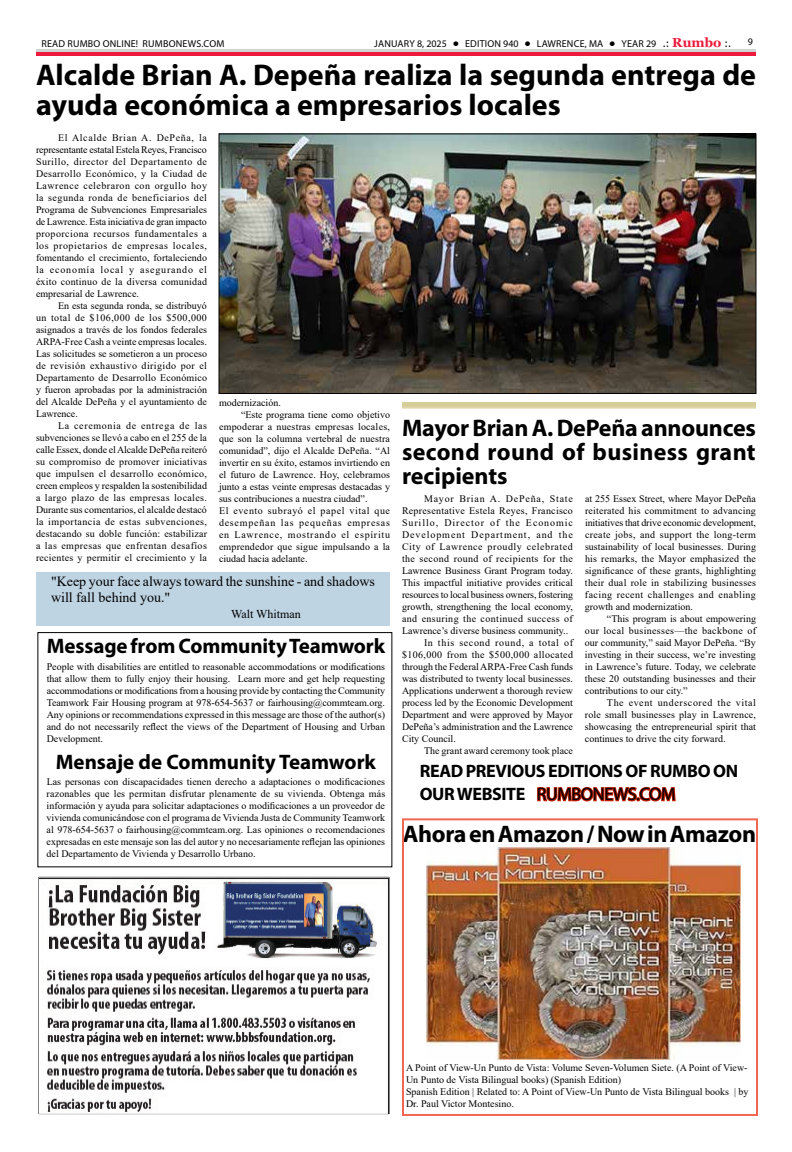
<style>
.page{position:relative;width:792px;height:1152px;background:#fff}
.page>*{position:absolute;margin:0;border:0;box-sizing:border-box;transform-origin:0 0}
.t1{font:700 30px/30px "Myriad Pro";color:#000}
.t2{font:700 24px/24px "Myriad Pro";letter-spacing:-.005em;color:#000;text-align:justify}
.t3{font:700 21px "Myriad Pro";letter-spacing:-.005em;color:#000}
.t4{font:700 18px/23px "Myriad Pro";letter-spacing:-.02em;color:#000}
.t5{font:14px/16px "Times New Roman";color:#000}
.t6{font:12px "Times New Roman";color:#000}
.t7{font:10px/12px "Times New Roman";color:#000;text-align:justify}
.t8{font:10px "Myriad Pro";letter-spacing:.02em;color:#000}
.t9{font:10px "Times New Roman";letter-spacing:.025em;color:#000}
.t10{font:10px "Times New Roman";letter-spacing:.04em;color:#000}
.t11{font:10px "Times New Roman";letter-spacing:.075em;color:#000}
.t12{font:10px "Times New Roman";letter-spacing:.09em;color:#000}
.t13{font:10px "Times New Roman";letter-spacing:.035em;color:#000}
.t14{font:10px "Times New Roman";letter-spacing:.055em;color:#000}
.t15{font:10px "Times New Roman";letter-spacing:.06em;color:#000}
.t16{font:10px "Times New Roman";letter-spacing:.065em;color:#000}
.t17{font:10px "Times New Roman";letter-spacing:.08em;color:#000}
.s1{font-family:"Tahoma";font-weight:700;color:#fff}
.s2{font-family:"Tahoma"}
.s3{font-family:"Georgia";font-weight:700;font-size:13px;color:#ed1a3b}
.s4{font-weight:400;color:#bf1d00}
</style>
<div class="page">
<hr style="left:36px;top:52px;width:720px;height:4px;background:#ed1a3b">
<hr style="left:36px;top:49px;width:720px;height:3px;background:#d1d3d4">
<img style="left:426px;top:848px;width:315px;height:212px">
<div style="left:402px;top:818px;width:356px;height:298px;border:2px solid #f26652"></div>
<img style="left:40px;top:878px;width:348px;height:235px">
<div style="left:38px;top:876px;width:352px;height:239px;border:1px solid #fff"></div>
<svg style="left:402px;top:402px;width:354px;height:7px;background:#d9d3a2"></svg>
<img style="left:221px;top:136px;width:533px;height:256px">
<div style="left:219px;top:134px;width:537px;height:260px;border:1px solid #000"></div>
<div style="left:38px;top:632px;width:354px;height:235px;border:1px solid #000"></div>
<div style="left:36px;top:572px;width:354px;height:53px;background:#bfd4e3"></div>
<p class="t8" style="left:41px;top:37px;width:185px">READ RUMBO ONLINE! RUMBONEWS.COM</p>
<p class="t8" style="left:374px;top:37px;width:358px">JANUARY 8, 2025 <span class="s1">•</span> EDITION 940 <span class="s1">•</span> LAWRENCE, MA <span class="s1">•</span> YEAR 29 <span class="s2">.:</span> <span class="s3">Rumbo</span> <span class="s2">:.</span></p>
<p class="t8" style="left:748px;top:35px;width:7px">9</p>
<h1 class="t1" style="left:36px;top:59px;width:722px">Alcalde Brian A. Depeña realiza la segunda entrega de ayuda económica a empresarios locales</h1>
<p class="t7" style="left:36px;top:131px;width:173px;text-indent:22px">El Alcalde Brian A. DePeña, la representante estatal Estela Reyes, Francisco Surillo, director del Departamento de Desarrollo Económico, y la Ciudad de Lawrence celebraron con orgullo hoy la segunda ronda de beneficiarios del Programa de Subvenciones Empresariales de Lawrence. Esta iniciativa de gran impacto proporciona recursos fundamentales a los propietarios de empresas locales, fomentando el crecimiento, fortaleciendo la economía local y asegurando el éxito continuo de la diversa comunidad empresarial de Lawrence.</p>
<p class="t7" style="left:36px;top:299px;width:173px;text-indent:22px">En esta segunda ronda, se distribuyó un total de $106,000 de los $500,000 asignados a través de los fondos federales ARPA-Free Cash a veinte empresas locales.<br>Las solicitudes se sometieron a un proceso de revisión exhaustivo dirigido por el Departamento de Desarrollo Económico y fueron aprobadas por la administración del Alcalde DePeña y el ayuntamiento de Lawrence.</p>
<p class="t7" style="left:36px;top:419px;width:173px;text-indent:22px">La ceremonia de entrega de las subvenciones se llevó a cabo en el 255 de la calle Essex, donde el Alcalde DePeña reiteró su compromiso de promover iniciativas que impulsen el desarrollo económico, creen empleos y respalden la sostenibilidad a largo plazo de las empresas locales.<br>Durante sus comentarios, el alcalde destacó la importancia de estas subvenciones, destacando su doble función: estabilizar a las empresas que enfrentan desafíos recientes y permitir el crecimiento y la</p>
<p class="t7" style="left:219px;top:396px;width:63px">modernización.</p>
<p class="t7" style="left:241px;top:408px;width:151px">“Este programa tiene como objetivo</p>
<p class="t9" style="left:219px;top:419px;width:172px">empoderar a nuestras empresas locales,</p>
<p class="t7" style="left:219px;top:432px;width:172px">que son la columna vertebral de nuestra</p>
<p class="t7" style="left:219px;top:444px;width:173px">comunidad”, dijo el Alcalde DePeña. “Al</p>
<p class="t7" style="left:219px;top:456px;width:173px">invertir en su éxito, estamos invirtiendo en</p>
<p class="t7" style="left:219px;top:468px;width:173px">el futuro de Lawrence. Hoy, celebramos</p>
<p class="t7" style="left:219px;top:480px;width:173px">junto a estas veinte empresas destacadas y</p>
<p class="t7" style="left:219px;top:492px;width:150px">sus contribuciones a nuestra ciudad”.</p>
<p class="t15" style="left:219px;top:503px;width:173px">El evento subrayó el papel vital que</p>
<p class="t11" style="left:219px;top:515px;width:172px">desempeñan las pequeñas empresas</p>
<p class="t11" style="left:219px;top:527px;width:173px">en Lawrence, mostrando el espíritu</p>
<p class="t7" style="left:219px;top:540px;width:173px">emprendedor que sigue impulsando a la</p>
<p class="t7" style="left:219px;top:552px;width:90px">ciudad hacia adelante.</p>
<h3 class="t5" style="left:51px;top:573px;width:325px">"Keep your face always toward the sunshine - and shadows will fall behind you."</h3>
<p class="t6" style="left:231px;top:606px;width:71px">Walt Whitman</p>
<h3 class="t3" style="left:47px;top:633px;width:340px">Message from Community Teamwork</h3>
<p class="t7" style="left:47px;top:660px;width:340px">People with disabilities are entitled to reasonable accommodations or modifications that allow them to fully enjoy their housing. Learn more and get help requesting accommodations or modifications from a housing provide by contacting the Community Teamwork Fair Housing program at 978-654-5637 or fairhousing@commteam.org.<br>Any opinions or recommendations expressed in this message are those of the author(s) and do not necessarily reflect the views of the Department of Housing and Urban Development.</p>
<h3 class="t3" style="left:56px;top:748px;width:322px">Mensaje de Community Teamwork</h3>
<p class="t7" style="left:47px;top:776px;width:340px">Las personas con discapacidades tienen derecho a adaptaciones o modificaciones razonables que les permitan disfrutar plenamente de su vivienda. Obtenga más información y ayuda para solicitar adaptaciones o modificaciones a un proveedor de vivienda comunicándose con el programa de Vivienda Justa de Community Teamwork al 978-654-5637 o fairhousing@commteam.org. Las opiniones o recomendaciones expresadas en este mensaje son las del autor y no necesariamente reflejan las opiniones del Departamento de Vivienda y Desarrollo Urbano.</p>
<h2 class="t2" style="left:402px;top:415px;width:356px">Mayor Brian A. DePeña announces second round of business grant recipients</h2>
<p class="t17" style="left:424px;top:491px;width:150px">Mayor Brian A. DePeña, State</p>
<p class="t9" style="left:402px;top:503px;width:172px">Representative Estela Reyes, Francisco</p>
<p class="t12" style="left:402px;top:515px;width:172px">Surillo, Director of the Economic</p>
<p class="t12" style="left:402px;top:527px;width:172px">Development Department, and the</p>
<p class="t14" style="left:402px;top:539px;width:172px">City of Lawrence proudly celebrated</p>
<p class="t10" style="left:402px;top:551px;width:172px">the second round of recipients for the</p>
<p class="t7" style="left:402px;top:564px;width:173px">Lawrence Business Grant Program today.</p>
<p class="t7" style="left:402px;top:576px;width:172px">This impactful initiative provides critical</p>
<p class="t7" style="left:402px;top:588px;width:173px">resources to local business owners, fostering</p>
<p class="t7" style="left:402px;top:600px;width:172px">growth, strengthening the local economy,</p>
<p class="t13" style="left:402px;top:611px;width:172px">and ensuring the continued success of</p>
<p class="t7" style="left:402px;top:624px;width:168px">Lawrence’s diverse business community..</p>
<p class="t16" style="left:424px;top:635px;width:151px">In this second round, a total of</p>
<p class="t10" style="left:402px;top:647px;width:173px">$106,000 from the $500,000 allocated</p>
<p class="t7" style="left:402px;top:660px;width:173px">through the Federal ARPA-Free Cash funds</p>
<p class="t7" style="left:402px;top:672px;width:173px">was distributed to twenty local businesses.</p>
<p class="t7" style="left:402px;top:684px;width:172px">Applications underwent a thorough review</p>
<p class="t7" style="left:402px;top:696px;width:173px">process led by the Economic Development</p>
<p class="t7" style="left:402px;top:708px;width:172px">Department and were approved by Mayor</p>
<p class="t7" style="left:402px;top:720px;width:173px">DePeña’s administration and the Lawrence</p>
<p class="t7" style="left:402px;top:732px;width:55px">City Council.</p>
<p class="t7" style="left:424px;top:744px;width:151px">The grant award ceremony took place</p>
<p class="t7" style="left:585px;top:492px;width:173px">at 255 Essex Street, where Mayor DePeña reiterated his commitment to advancing initiatives that drive economic development, create jobs, and support the long-term sustainability of local businesses. During his remarks, the Mayor emphasized the significance of these grants, highlighting their dual role in stabilizing businesses facing recent challenges and enabling growth and modernization.</p>
<p class="t7" style="left:585px;top:612px;width:173px;text-indent:22px">“This program is about empowering our local businesses—the backbone of our community,” said Mayor DePeña. “By investing in their success, we’re investing in Lawrence’s future. Today, we celebrate these 20 outstanding businesses and their contributions to our city.”</p>
<p class="t7" style="left:585px;top:696px;width:173px;text-indent:22px">The event underscored the vital role small businesses play in Lawrence, showcasing the entrepreneurial spirit that continues to drive the city forward.</p>
<h3 class="t4" style="left:420px;top:759px;width:320px">READ PREVIOUS EDITIONS OF RUMBO ON<br>OUR WEBSITE <span class="s4">RUMBONEWS.COM</span></h3>
<h2 class="t2" style="left:403px;top:821px;width:355px">Ahora en Amazon / Now in Amazon</h2>
<p class="t7" style="left:406px;top:1061px;width:344px;text-align:left">A Point of View-Un Punto de Vista: Volume Seven-Volumen Siete. (A Point of View-Un Punto de Vista Bilingual books) (Spanish Edition)<br>Spanish Edition | Related to: A Point of View-Un Punto de Vista Bilingual books | by Dr. Paul Victor Montesino.</p>
</div>
